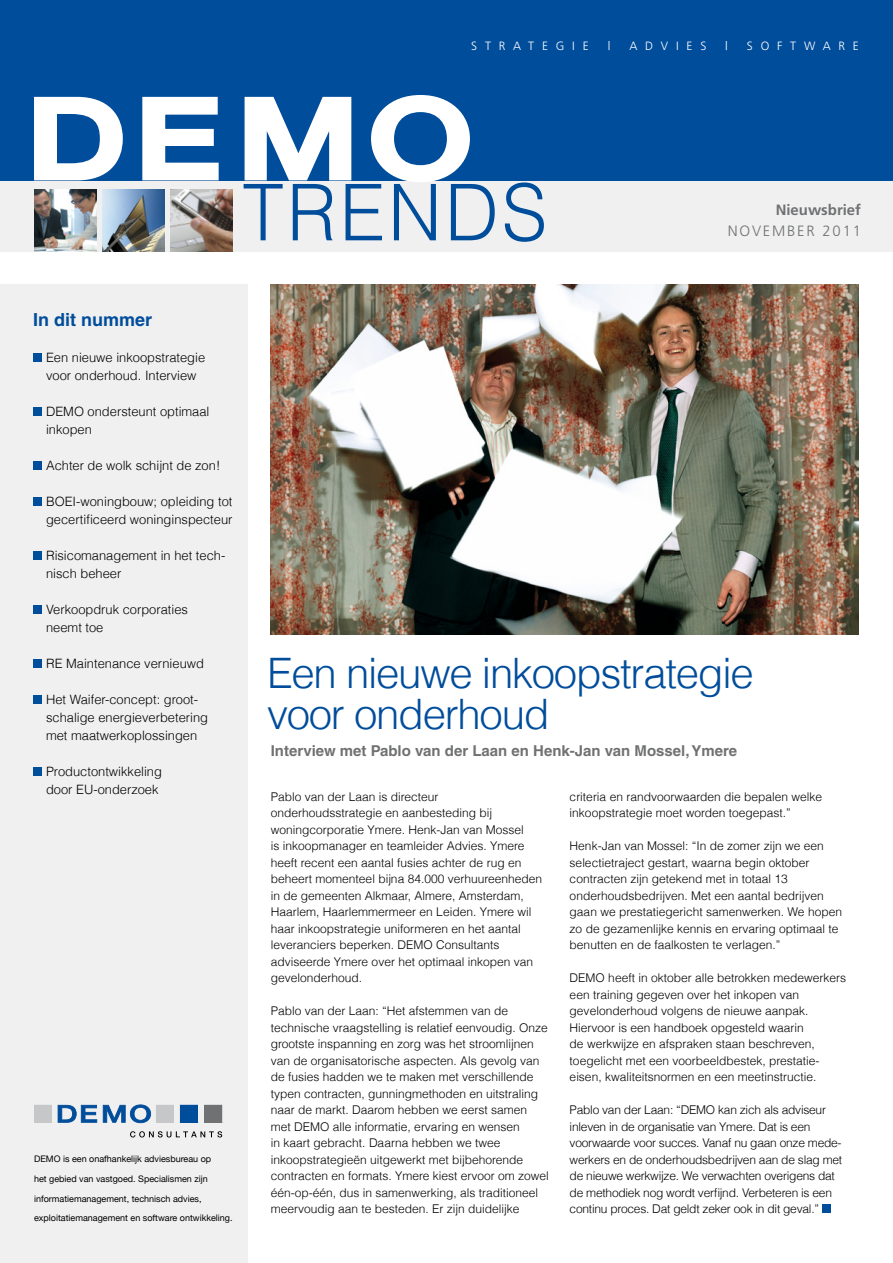
<style>
.page{position:relative;width:893px;height:1263px;background:#fff}
.page>*{position:absolute;margin:0;border:0;box-sizing:border-box;transform-origin:0 0}
.t1{font:300 78.3px "Helvetica";color:#004d9b;scale:.95 1}
.t2{font:300 42px/41.4px "Helvetica";letter-spacing:-.03em;color:#004d9b}
.t3{font:700 18px "Helvetica";color:#004d9b}
.t4{font:700 15px "Helvetica";color:#707172}
.t5{font:300 14.85px "Frutiger";letter-spacing:.12em;color:#707172}
.t6{font:700 14.85px "Frutiger";color:#707172}
.t7{font:300 12.9px/18px "Helvetica";color:#000}
.t8{font:300 12px/16.5px "Helvetica";color:#000}
.t9{font:300 12px/16.5px "Helvetica";letter-spacing:-.02em;color:#000}
.t10{font:300 12px "Frutiger";letter-spacing:.65em;color:#fff}
.t11{font:9px/19.5px "Helvetica Neue";color:#000}
</style>
<div class="page">
<div style="left:0;top:171px;width:893px;height:81px;background:#f0f0f1"></div>
<div style="left:0;top:285px;width:247px;height:978px;background:#f0f0f1"></div>
<div style="left:0;top:0;width:893px;height:152px;background:#004d9b"></div>
<div style="left:0;top:53px;width:893px;height:127px;background:#004d9b"></div>
<svg style="left:31px;top:96px;width:95px;height:85px"></svg>
<svg style="left:139px;top:96px;width:83px;height:85px"></svg>
<svg style="left:242px;top:96px;width:112px;height:85px"></svg>
<svg style="left:368px;top:95px;width:105px;height:87px"></svg>
<div style="left:33px;top:353px;width:9px;height:9px;background:#004d9b"></div>
<div style="left:33px;top:407px;width:9px;height:9px;background:#004d9b"></div>
<div style="left:33px;top:461px;width:9px;height:9px;background:#004d9b"></div>
<div style="left:33px;top:497px;width:9px;height:9px;background:#004d9b"></div>
<div style="left:33px;top:551px;width:9px;height:9px;background:#004d9b"></div>
<div style="left:33px;top:605px;width:9px;height:9px;background:#004d9b"></div>
<div style="left:33px;top:659px;width:9px;height:9px;background:#004d9b"></div>
<div style="left:33px;top:695px;width:9px;height:9px;background:#004d9b"></div>
<div style="left:33px;top:767px;width:9px;height:9px;background:#004d9b"></div>
<img style="left:102px;top:190px;width:63px;height:62px">
<img style="left:34px;top:190px;width:62px;height:62px">
<img style="left:171px;top:190px;width:62px;height:62px">
<svg style="left:58px;top:1105px;width:39px;height:18px"></svg>
<svg style="left:204px;top:1105px;width:18px;height:18px"></svg>
<svg style="left:180px;top:1105px;width:18px;height:18px"></svg>
<svg style="left:34px;top:1105px;width:18px;height:18px"></svg>
<svg style="left:103px;top:1104px;width:71px;height:19px"></svg>
<svg style="left:130px;top:1131px;width:92px;height:6px"></svg>
<div style="left:822px;top:1205px;width:8px;height:8px;background:#004d9b"></div>
<img style="left:271px;top:285px;width:588px;height:349px">
<p class="t10" style="left:471px;top:39px;width:117px">STR ATEGIE</p>
<p class="t10" style="left:608px;top:39px;width:4px">|</p>
<p class="t10" style="left:629px;top:39px;width:68px">ADV IES</p>
<p class="t10" style="left:725px;top:39px;width:4px">|</p>
<p class="t10" style="left:747px;top:39px;width:102px">SOFTWARE</p>
<h1 class="t1" style="left:242px;top:164px;width:322px">trends</h1>
<p class="t6" style="left:776px;top:201px;width:87px">Nieuwsbrief</p>
<p class="t5" style="left:728px;top:223px;width:135px">NOVEMBER 2011</p>
<h3 class="t3" style="left:33px;top:309px;width:120px">In dit nummer</h3>
<p class="t7" style="left:46px;top:348px;width:161px">Een nieuwe inkoopstrategie voor onderhoud. Interview</p>
<p class="t7" style="left:46px;top:402px;width:165px">DEMO ondersteunt optimaal inkopen</p>
<p class="t7" style="left:46px;top:456px;width:176px">Achter de wolk schijnt de zon!</p>
<p class="t7" style="left:46px;top:492px;width:188px">BOEI-woningbouw; opleiding tot gecertificeerd woninginspecteur</p>
<p class="t7" style="left:46px;top:546px;width:181px">Risicomanagement in het tech&shy;nisch beheer</p>
<p class="t7" style="left:46px;top:600px;width:143px">Verkoopdruk corporaties neemt toe</p>
<p class="t7" style="left:46px;top:654px;width:159px">RE Maintenance vernieuwd</p>
<p class="t7" style="left:46px;top:690px;width:164px">Het Waifer-concept: groot&shy;schalige energieverbetering met maatwerkoplossingen</p>
<p class="t7" style="left:46px;top:762px;width:117px">Productontwikkeling door EU-onderzoek</p>
<p class="t11" style="left:34px;top:1149px;width:200px">DEMO is een onafhankelijk adviesbureau op<br>het gebied van vastgoed. Specialismen zijn informatiemanagement, technisch advies, exploitatiemanagement en software ontwikkeling.</p>
<h2 class="t2" style="left:267px;top:652px;width:488px">Een nieuwe inkoopstrategie voor onderhoud</h2>
<p class="t4" style="left:271px;top:741px;width:468px">Interview met Pablo van der Laan en Henk-Jan van Mossel, Ymere</p>
<p class="t8" style="left:271px;top:788px;width:273px">Pablo van der Laan is directeur onderhoudsstrategie en aanbesteding bij woningcorporatie Ymere. Henk-Jan van Mossel<br>is inkoopmanager en teamleider Advies. Ymere heeft recent een aantal fusies achter de rug en beheert momenteel bijna 84.000 verhuureenheden in de gemeenten Alkmaar, Almere, Amsterdam, Haarlem, Haarlemmermeer en Leiden. Ymere wil haar inkoopstrategie uniformeren en het aantal leveranciers beperken. DEMO Consultants adviseerde Ymere over het optimaal inkopen van gevelonderhoud.</p>
<p class="t8" style="left:271px;top:1002px;width:280px">Pablo van der Laan: “Het afstemmen van de technische vraagstelling is relatief eenvoudig. Onze grootste inspanning en zorg was het stroomlijnen van de organisatorische aspecten. Als gevolg van de fusies hadden we te maken met verschillende typen contracten, gunningmethoden en uitstraling naar de markt. Daarom hebben we eerst samen met DEMO alle informatie, ervaring en wensen<br>in kaart gebracht. Daarna hebben we twee inkoopstrategieën uitgewerkt met bijbehorende contracten en formats. Ymere kiest ervoor om zowel één-op-één, dus in samenwerking, als traditioneel meervoudig aan te besteden. Er zijn duidelijke</p>
<p class="t8" style="left:570px;top:788px;width:254px">criteria en randvoorwaarden die bepalen welke inkoopstrategie moet worden toegepast.”</p>
<p class="t8" style="left:570px;top:837px;width:274px">Henk-Jan van Mossel: “In de zomer zijn we een selectietraject gestart, waarna begin oktober contracten zijn getekend met in totaal 13 onderhoudsbedrijven. Met een aantal bedrijven gaan we prestatiegericht samenwerken. We hopen zo de gezamenlijke kennis en ervaring optimaal te benutten en de faalkosten te verlagen.”</p>
<p class="t8" style="left:570px;top:969px;width:278px">DEMO heeft in oktober alle betrokken medewerkers een training gegeven over het inkopen van gevelonderhoud volgens de nieuwe aanpak.<br>Hiervoor is een handboek opgesteld waarin<br>de werkwijze en afspraken staan beschreven, toegelicht met een voorbeeldbestek, prestatie&shy;eisen, kwaliteitsnormen en een meetinstructie.</p>
<p class="t9" style="left:570px;top:1101px;width:274px">Pablo van der Laan: “DEMO kan zich als adviseur inleven in de organisatie van Ymere. Dat is een voorwaarde voor succes. Vanaf nu gaan onze mede&shy;werkers en de onderhoudsbedrijven aan de slag met de nieuwe werkwijze. We verwachten overigens dat de methodiek nog wordt verfijnd. Verbeteren is een continu proces. Dat geldt zeker ook in dit geval.”</p>
</div>
